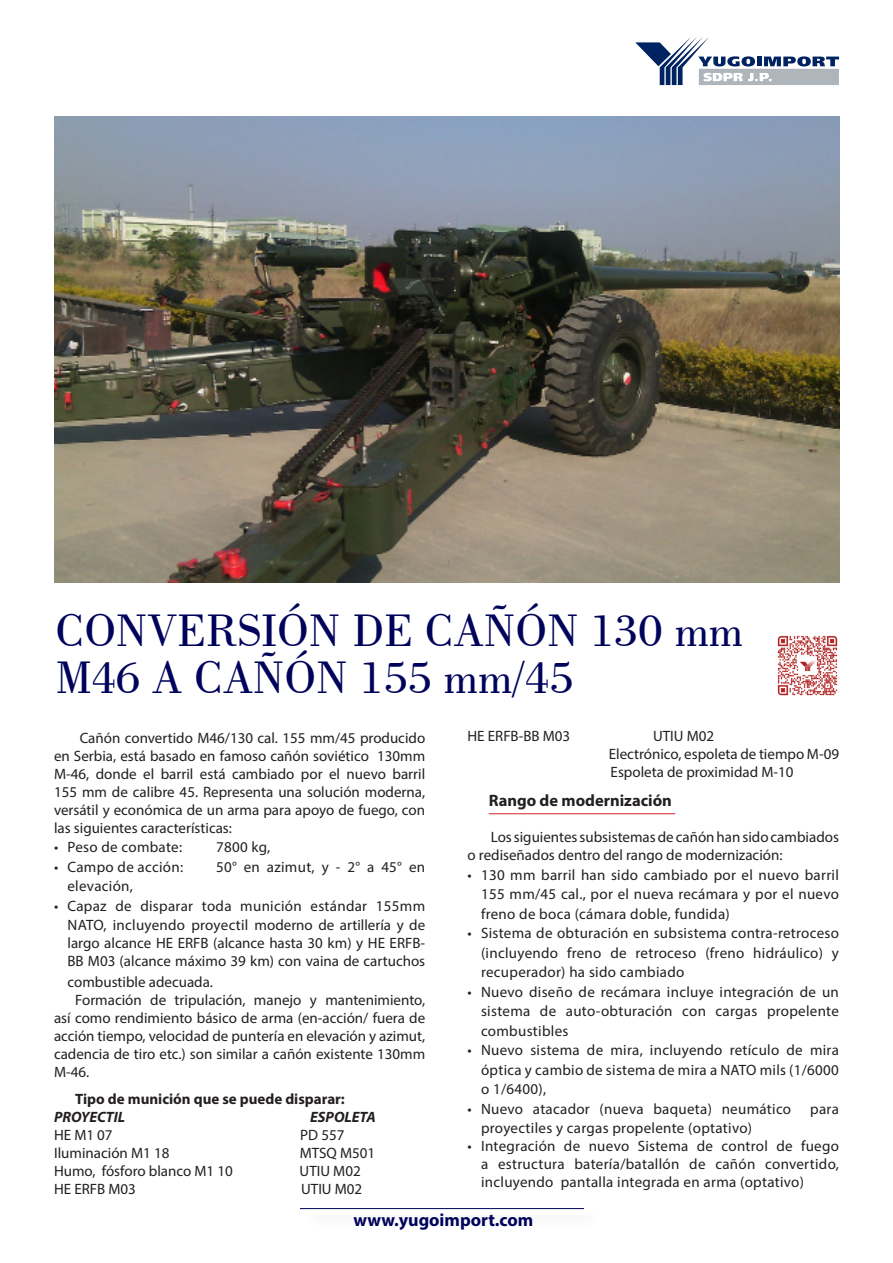
<style>
.page{position:relative;width:893px;height:1263px;background:#fff}
.page>*{position:absolute;margin:0;border:0;box-sizing:border-box;transform-origin:0 0}
.Naslov{font:48px/46.5px "Bodoni BT";color:#00035c}
.t1{font:700 18px "Myriad Pro";color:#00035c}
.mali_podnaslov{font:700 16.5px "Myriad Pro";color:#231f20}
.Text{font:15px/18px "Myriad Pro";letter-spacing:.01em;color:#231f20;text-align:justify}
.Text-2{font:700 15px "Myriad Pro";color:#231f20}
.Text-3{font:italic 700 15px "Myriad Pro";color:#231f20}
</style>
<div class="page">
<svg style="left:635px;top:37px;width:204px;height:48px"></svg>
<hr style="left:300px;top:1208px;width:284px;height:1px;background:#00035c">
<img style="left:777px;top:635px;width:61px;height:61px">
<hr style="left:489px;top:813px;width:186px;height:1px;background:#d1232a">
<img style="left:54px;top:117px;width:785px;height:466px">
<p class="Naslov" style="left:56px;top:606px;width:689px">CONVERSIÓN DE CAÑÓN 130 mm<br>M46 A CAÑÓN 155 mm/45</p>
<p class="Text" style="left:54px;top:728px;width:373px;text-indent:26px">Cañón convertido M46/130 cal. 155 mm/45 producido en Serbia, está basado en famoso cañón soviético 130mm M-46, donde el barril está cambiado por el nuevo barril 155 mm de calibre 45. Representa una solución moderna, versátil y económica de un arma para apoyo de fuego, con las siguientes características:</p>
<p class="Text" style="left:54px;top:838px;width:130px">• Peso de combate:</p>
<p class="Text" style="left:216px;top:838px;width:56px">7800 kg,</p>
<p class="Text" style="left:54px;top:857px;width:131px">• Campo de acción:</p>
<p class="Text" style="left:216px;top:857px;width:211px">50° en azimut, y - 2° a 45° en</p>
<p class="Text" style="left:68px;top:877px;width:67px">elevación,</p>
<p class="Text" style="left:54px;top:895px;width:373px;line-height:19.5px;text-align:right">• Capaz de disparar toda munición estándar 155mm<br>NATO, incluyendo proyectil moderno de artillería y de</p>
<p class="Text" style="left:68px;top:934px;width:359px">largo alcance HE ERFB (alcance hasta 30 km) y HE ERFB-<br>BB M03 (alcance máximo 39 km) con vaina de cartuchos</p>
<p class="Text" style="left:68px;top:973px;width:147px">combustible adecuada.</p>
<p class="Text" style="left:54px;top:991px;width:373px;text-indent:21px">Formación de tripulación, manejo y mantenimiento, así como rendimiento básico de arma (en-acción/ fuera de acción tiempo, velocidad de puntería en elevación y azimut, cadencia de tiro etc.) son similar a cañón existente 130mm M-46.</p>
<p class="Text-2" style="left:75px;top:1089px;width:271px">Tipo de munición que se puede disparar:</p>
<p class="Text-3" style="left:54px;top:1107px;width:73px">PROYECTIL</p>
<p class="Text-3" style="left:310px;top:1107px;width:67px">ESPOLETA</p>
<p class="Text" style="left:54px;top:1126px;width:60px">HE M1 07</p>
<p class="Text" style="left:300px;top:1126px;width:46px">PD 557</p>
<p class="Text" style="left:54px;top:1144px;width:117px">Iluminación M1 18</p>
<p class="Text" style="left:300px;top:1144px;width:77px">MTSQ M501</p>
<p class="Text" style="left:54px;top:1162px;width:180px">Humo, fósforo blanco M1 10</p>
<p class="Text" style="left:300px;top:1162px;width:63px">UTIU M02</p>
<p class="Text" style="left:54px;top:1180px;width:83px">HE ERFB M03</p>
<p class="Text" style="left:301px;top:1180px;width:63px">UTIU M02</p>
<p class="Text" style="left:468px;top:727px;width:104px">HE ERFB-BB M03</p>
<p class="Text" style="left:653px;top:727px;width:63px">UTIU M02</p>
<p class="Text" style="left:609px;top:745px;width:232px">Electrónico, espoleta de tiempo M-09</p>
<p class="Text" style="left:611px;top:763px;width:184px">Espoleta de proximidad M-10</p>
<p class="mali_podnaslov" style="left:489px;top:790px;width:185px">Rango de modernización</p>
<p class="Text" style="left:468px;top:828px;width:373px;text-indent:23px">Los siguientes subsistemas de cañón han sido cambiados o rediseñados dentro del rango de modernización:</p>
<p class="Text" style="left:481px;top:865px;width:359px;line-height:19.5px;text-indent:-14px">• 130 mm barril han sido cambiado por el nuevo barril 155 mm/45 cal., por el nueva recámara y por el nuevo freno de boca (cámara doble, fundida)</p>
<p class="Text" style="left:481px;top:923px;width:359px;line-height:19.5px;text-indent:-14px">• Sistema de obturación en subsistema contra-retroceso (incluyendo freno de retroceso (freno hidráulico) y recuperador) ha sido cambiado</p>
<p class="Text" style="left:481px;top:982px;width:359px;line-height:19.5px;text-indent:-14px">• Nuevo diseño de recámara incluye integración de un sistema de auto-obturación con cargas propelente combustibles</p>
<p class="Text" style="left:481px;top:1040px;width:359px;line-height:19.5px;text-indent:-14px">• Nuevo sistema de mira, incluyendo retículo de mira óptica y cambio de sistema de mira a NATO mils (1/6000 o 1/6400),</p>
<p class="Text" style="left:468px;top:1099px;width:325px">• Nuevo atacador (nueva baqueta) neumático</p>
<p class="Text" style="left:810px;top:1099px;width:30px">para</p>
<p class="Text" style="left:481px;top:1119px;width:273px">proyectiles y cargas propelente (optativo)</p>
<p class="Text" style="left:481px;top:1137px;width:359px;text-indent:-14px">• Integración de nuevo Sistema de control de fuego a estructura batería/batallón de cañón convertido, incluyendo pantalla integrada en arma (optativo)</p>
<p class="t1" style="left:353px;top:1208px;width:182px">www.yugoimport.com</p>
</div>
